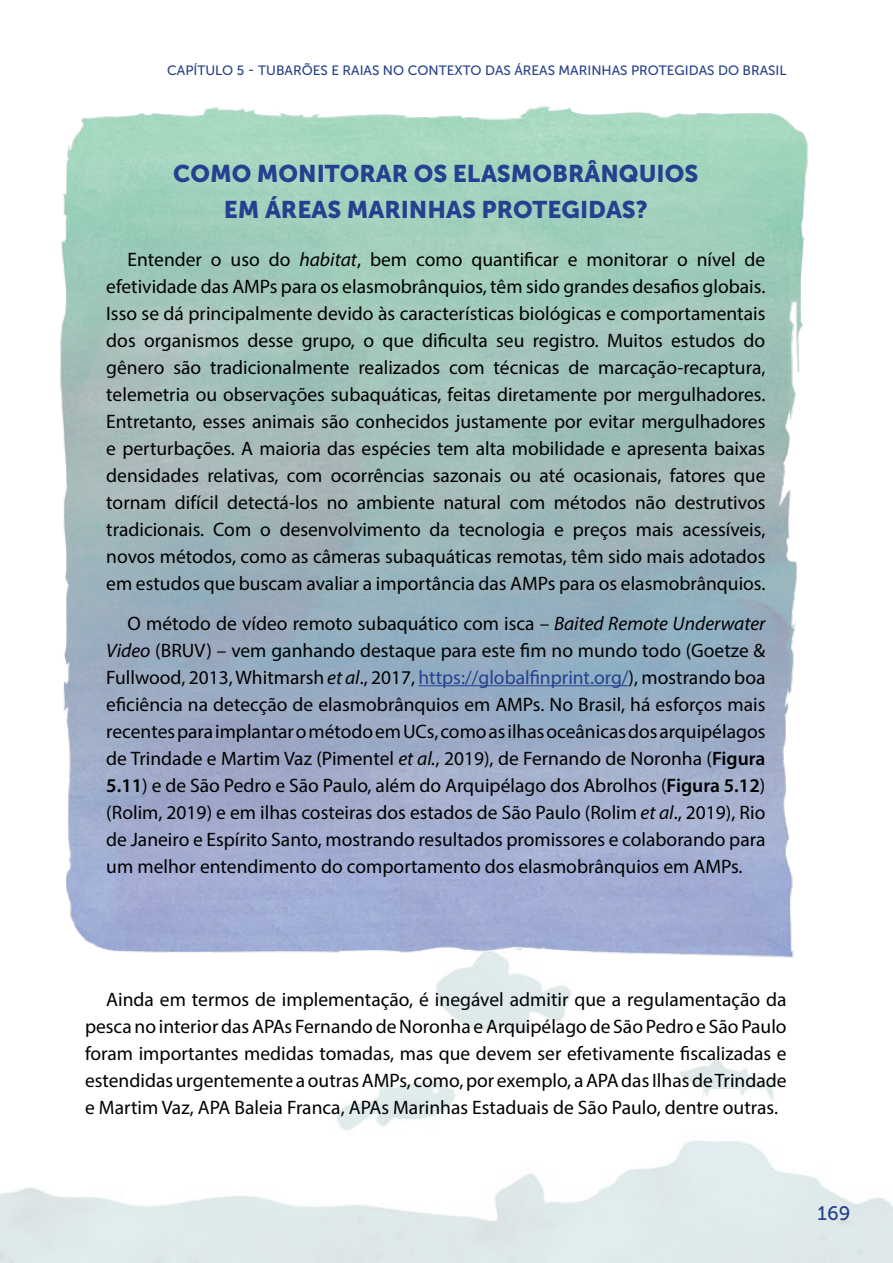
<style>
.page{position:relative;width:893px;height:1263px;background:#fff}
.page>*{position:absolute;margin:0;border:0;box-sizing:border-box;transform-origin:0 0}
.t1{font:24px/36px "Museo Sans 900";color:#25408f;text-align:center}
.t2{font:19.5px/27px "Myriad Pro";color:#000;text-align:justify}
.t3{font:19.5px "Museo Sans 500";color:#26418a}
.t4{font:13.5px "Museo Sans 500";color:#26418a}
.s1{font-style:italic}
.s2{color:#25408f}
.s3{font-weight:600}
</style>
<div class="page">
<img style="left:60px;top:106px;width:748px;height:885px">
<hr style="left:419px;top:685px;width:210px;height:1px;background:#25408f">
<p class="t4" style="left:167px;top:63px;width:621px">CAPÍTULO 5 - TUBARÕES E RAIAS NO CONTEXTO DAS ÁREAS MARINHAS PROTEGIDAS DO BRASIL</p>
<p class="t1" style="left:173px;top:155px;width:527px">COMO MONITORAR OS ELASMOBRÂNQUIOS<br>EM ÁREAS MARINHAS PROTEGIDAS?</p>
<p class="t2" style="left:106px;top:246px;width:661px;text-indent:21px">Entender o uso do <span class="s1">habitat</span>, bem como quantificar e monitorar o nível de efetividade das AMPs para os elasmobrânquios, têm sido grandes desafios globais.<br>Isso se dá principalmente devido às características biológicas e comportamentais dos organismos desse grupo, o que dificulta seu registro. Muitos estudos do gênero são tradicionalmente realizados com técnicas de marcação-recaptura, telemetria ou observações subaquáticas, feitas diretamente por mergulhadores.<br>Entretanto, esses animais são conhecidos justamente por evitar mergulhadores e perturbações. A maioria das espécies tem alta mobilidade e apresenta baixas densidades relativas, com ocorrências sazonais ou até ocasionais, fatores que tornam difícil detectá-los no ambiente natural com métodos não destrutivos tradicionais. Com o desenvolvimento da tecnologia e preços mais acessíveis, novos métodos, como as câmeras subaquáticas remotas, têm sido mais adotados em estudos que buscam avaliar a importância das AMPs para os elasmobrânquios.</p>
<p class="t2" style="left:106px;top:609px;width:661px;text-indent:21px">O método de vídeo remoto subaquático com isca – <span class="s1">Baited Remote Underwater Video</span> (BRUV) – vem ganhando destaque para este fim no mundo todo (Goetze &amp; Fullwood, 2013, Whitmarsh <span class="s1">et al</span>., 2017, <span class="s2">https://globalfinprint.org/</span>), mostrando boa eficiência na detecção de elasmobrânquios em AMPs. No Brasil, há esforços mais recentes para implantar o método em UCs, como as ilhas oceânicas dos arquipélagos de Trindade e Martim Vaz (Pimentel <span class="s1">et al.</span>, 2019), de Fernando de Noronha (<span class="s3">Figura 5.11</span>) e de São Pedro e São Paulo, além do Arquipélago dos Abrolhos (<span class="s3">Figura 5.12</span>) (Rolim, 2019) e em ilhas costeiras dos estados de São Paulo (Rolim <span class="s1">et al</span>., 2019), Rio de Janeiro e Espírito Santo, mostrando resultados promissores e colaborando para um melhor entendimento do comportamento dos elasmobrânquios em AMPs.</p>
<p class="t2" style="left:85px;top:985px;width:703px;text-indent:21px">Ainda em termos de implementação, é inegável admitir que a regulamentação da pesca no interior das APAs Fernando de Noronha e Arquipélago de São Pedro e São Paulo foram importantes medidas tomadas, mas que devem ser efetivamente fiscalizadas e estendidas urgentemente a outras AMPs, como, por exemplo, a APA das Ilhas de Trindade e Martim Vaz, APA Baleia Franca, APAs Marinhas Estaduais de São Paulo, dentre outras.</p>
<p class="t3" style="left:817px;top:1203px;width:34px">169</p>
</div>
